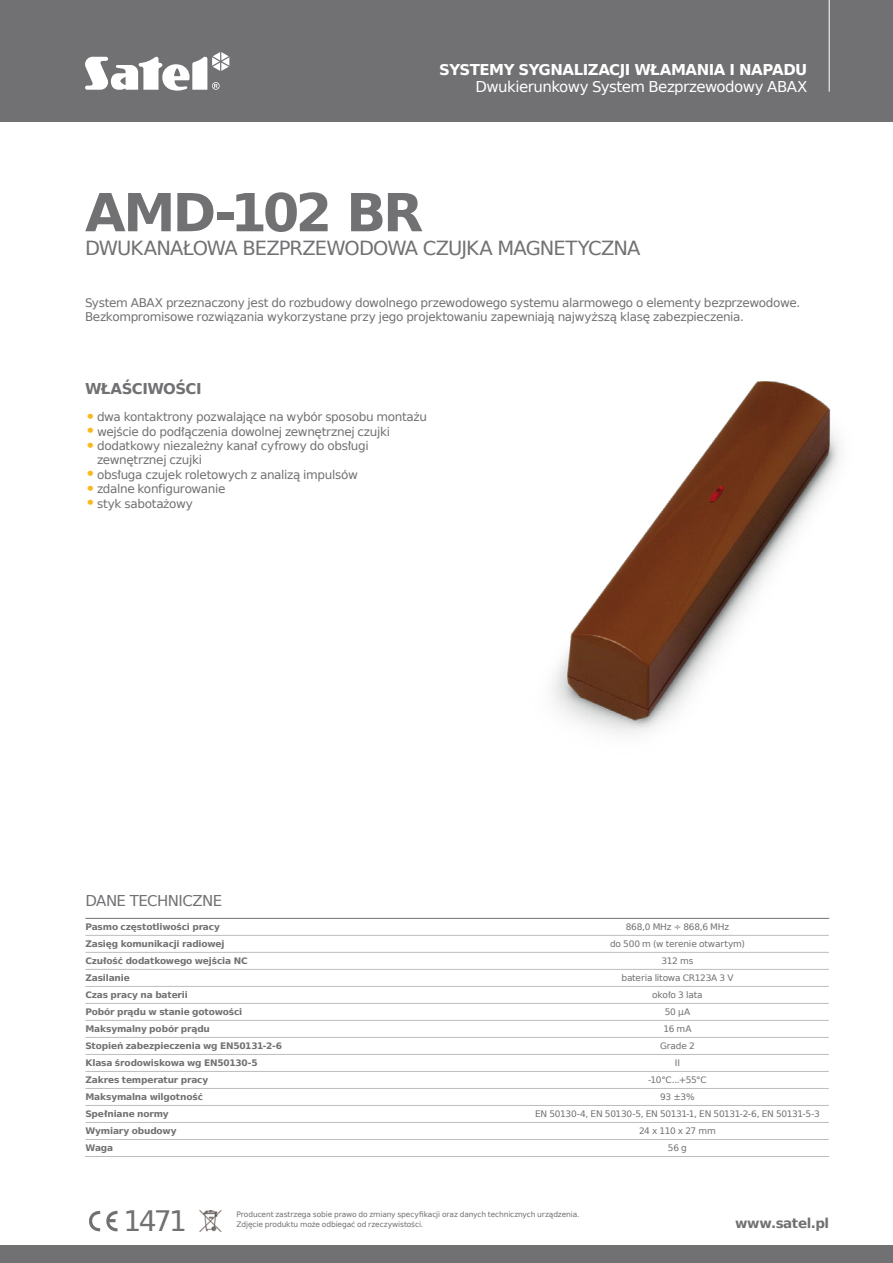
<style>
.page{position:relative;width:893px;height:1263px;background:#fff}
.page>*{position:absolute;margin:0;border:0;box-sizing:border-box;transform-origin:0 0}
.SYMBOL{font:700 52.5px "Prima Sans EU";letter-spacing:-.06em;color:#717073}
.t1{font:28.2px "Prima Sans EU";color:#717073}
.NAZWA_PRODUKTU{font:19.5px "Prima Sans EU";letter-spacing:-.05em;color:#717073}
.t2{font:15px "Prima Sans EU";letter-spacing:-.04em;color:#fff}
.t3{font:700 15px "Prima Sans EU";letter-spacing:-.035em;color:#fff}
.DANE_TECHNICZNE{font:15px "Prima Sans EU";letter-spacing:-.04em;color:#717073}
._02_-_ŚRÓDTYTUŁ{font:700 15px "Prima Sans EU";letter-spacing:-.04em;color:#717073}
.t4{font:700 13.5px "Prima Sans EU";letter-spacing:-.03em;color:#717073}
._03_-_PUNKTORY{font:12px/14.4px "Prima Sans EU";letter-spacing:-.025em;color:#717073}
._01_-_OPIS{font:12px/14.4px "Prima Sans EU";letter-spacing:-.025em;color:#717073}
.TABELA_-_MENU{font:700 9px "Prima Sans EU";letter-spacing:-.02em;color:#717073}
.TABELA_-_DANE{font:9px "Prima Sans EU";letter-spacing:-.025em;color:#717073}
.t5{font:7.5px "Prima Sans EU";letter-spacing:-.015em;color:#717073}
.s1{font-size:18px;color:#fab81c}
</style>
<div class="page">
<div style="left:0;top:0;width:893px;height:121px;background:#717073"></div>
<svg style="left:85px;top:52px;width:144px;height:39px"></svg>
<hr style="left:829px;top:0;width:1px;height:92px;background:#fff">
<img style="left:199px;top:1210px;width:23px;height:22px">
<div style="left:0;top:1245px;width:893px;height:18px;background:#717073"></div>
<svg style="left:89px;top:1210px;width:29px;height:22px"></svg>
<img style="left:552px;top:382px;width:288px;height:352px">
<hr style="left:85px;top:935px;width:441px;height:1px;background:#bcbdbf">
<hr style="left:526px;top:935px;width:303px;height:1px;background:#bcbdbf">
<hr style="left:85px;top:952px;width:441px;height:1px;background:#bcbdbf">
<hr style="left:526px;top:952px;width:303px;height:1px;background:#bcbdbf">
<hr style="left:85px;top:969px;width:441px;height:1px;background:#bcbdbf">
<hr style="left:526px;top:969px;width:303px;height:1px;background:#bcbdbf">
<hr style="left:85px;top:986px;width:441px;height:1px;background:#bcbdbf">
<hr style="left:526px;top:986px;width:303px;height:1px;background:#bcbdbf">
<hr style="left:85px;top:1003px;width:441px;height:1px;background:#bcbdbf">
<hr style="left:526px;top:1003px;width:303px;height:1px;background:#bcbdbf">
<hr style="left:85px;top:1020px;width:441px;height:1px;background:#bcbdbf">
<hr style="left:526px;top:1020px;width:303px;height:1px;background:#bcbdbf">
<hr style="left:85px;top:1037px;width:441px;height:1px;background:#bcbdbf">
<hr style="left:526px;top:1037px;width:303px;height:1px;background:#bcbdbf">
<hr style="left:85px;top:1054px;width:441px;height:1px;background:#bcbdbf">
<hr style="left:526px;top:1054px;width:303px;height:1px;background:#bcbdbf">
<hr style="left:85px;top:1071px;width:441px;height:1px;background:#bcbdbf">
<hr style="left:526px;top:1071px;width:303px;height:1px;background:#bcbdbf">
<hr style="left:85px;top:1088px;width:441px;height:1px;background:#bcbdbf">
<hr style="left:526px;top:1088px;width:303px;height:1px;background:#bcbdbf">
<hr style="left:85px;top:1105px;width:441px;height:1px;background:#bcbdbf">
<hr style="left:526px;top:1105px;width:303px;height:1px;background:#bcbdbf">
<hr style="left:85px;top:1122px;width:441px;height:1px;background:#bcbdbf">
<hr style="left:526px;top:1122px;width:303px;height:1px;background:#bcbdbf">
<hr style="left:85px;top:1139px;width:441px;height:1px;background:#bcbdbf">
<hr style="left:526px;top:1139px;width:303px;height:1px;background:#bcbdbf">
<hr style="left:85px;top:1156px;width:441px;height:1px;background:#bcbdbf">
<hr style="left:526px;top:1156px;width:303px;height:1px;background:#bcbdbf">
<hr style="left:85px;top:918px;width:441px;height:1px;background:#717073">
<hr style="left:526px;top:918px;width:303px;height:1px;background:#717073">
<h3 class="t3" style="left:439px;top:59px;width:370px">SYSTEMY SYGNALIZACJI WŁAMANIA I NAPADU</h3>
<h3 class="t2" style="left:476px;top:76px;width:333px">Dwukierunkowy System Bezprzewodowy ABAX</h3>
<p class="SYMBOL" style="left:85px;top:176px;width:340px">AMD-102 BR</p>
<p class="NAZWA_PRODUKTU" style="left:85px;top:234px;width:557px">DWUKANAŁOWA BEZPRZEWODOWA CZUJKA MAGNETYCZNA</p>
<p class="_01_-_OPIS" style="left:85px;top:295px;width:717px">System ABAX przeznaczony jest do rozbudowy dowolnego przewodowego systemu alarmowego o elementy bezprzewodowe.<br>Bezkompromisowe rozwiązania wykorzystane przy jego projektowaniu zapewniają najwyższą klasę zabezpieczenia.</p>
<p class="_02_-_ŚRÓDTYTUŁ" style="left:85px;top:378px;width:118px">WŁAŚCIWOŚCI</p>
<p class="_03_-_PUNKTORY" style="left:85px;top:409px;width:344px"><span class="s1">•</span>dwa kontaktrony pozwalające na wybór sposobu montażu</p>
<p class="_03_-_PUNKTORY" style="left:85px;top:424px;width:307px"><span class="s1">•</span>wejście do podłączenia dowolnej zewnętrznej czujki</p>
<p class="_03_-_PUNKTORY" style="left:97px;top:438px;width:273px;text-indent:-12px"><span class="s1">•</span>dodatkowy niezależny kanał cyfrowy do obsługi zewnętrznej czujki</p>
<p class="_03_-_PUNKTORY" style="left:85px;top:467px;width:274px"><span class="s1">•</span>obsługa czujek roletowych z analizą impulsów</p>
<p class="_03_-_PUNKTORY" style="left:85px;top:481px;width:142px"><span class="s1">•</span>zdalne konfigurowanie</p>
<p class="_03_-_PUNKTORY" style="left:85px;top:496px;width:109px"><span class="s1">•</span>styk sabotażowy</p>
<p class="DANE_TECHNICZNE" style="left:85px;top:890px;width:138px">DANE TECHNICZNE</p>
<p class="TABELA_-_MENU" style="left:85px;top:921px;width:136px">Pasmo częstotliwości pracy</p>
<p class="TABELA_-_DANE" style="left:626px;top:921px;width:105px">868,0 MHz ÷ 868,6 MHz</p>
<p class="TABELA_-_MENU" style="left:85px;top:938px;width:141px">Zasięg komunikacji radiowej</p>
<p class="TABELA_-_DANE" style="left:610px;top:938px;width:136px">do 500 m (w terenie otwartym)</p>
<p class="TABELA_-_MENU" style="left:85px;top:955px;width:164px">Czułość dodatkowego wejścia NC</p>
<p class="TABELA_-_DANE" style="left:662px;top:955px;width:33px">312 ms</p>
<p class="TABELA_-_MENU" style="left:85px;top:972px;width:46px">Zasilanie</p>
<p class="TABELA_-_DANE" style="left:621px;top:972px;width:114px">bateria litowa CR123A 3 V</p>
<p class="TABELA_-_MENU" style="left:85px;top:989px;width:104px">Czas pracy na baterii</p>
<p class="TABELA_-_DANE" style="left:652px;top:989px;width:52px">około 3 lata</p>
<p class="TABELA_-_MENU" style="left:85px;top:1006px;width:158px">Pobór prądu w stanie gotowości</p>
<p class="TABELA_-_DANE" style="left:665px;top:1006px;width:27px">50 µA</p>
<p class="TABELA_-_MENU" style="left:85px;top:1023px;width:126px">Maksymalny pobór prądu</p>
<p class="TABELA_-_DANE" style="left:663px;top:1023px;width:29px">16 mA</p>
<p class="TABELA_-_MENU" style="left:85px;top:1040px;width:198px">Stopień zabezpieczenia wg EN50131-2-6</p>
<p class="TABELA_-_DANE" style="left:660px;top:1040px;width:36px">Grade 2</p>
<p class="TABELA_-_MENU" style="left:85px;top:1057px;width:174px">Klasa środowiskowa wg EN50130-5</p>
<p class="TABELA_-_DANE" style="left:675px;top:1057px;width:7px">II</p>
<p class="TABELA_-_MENU" style="left:85px;top:1074px;width:124px">Zakres temperatur pracy</p>
<p class="TABELA_-_DANE" style="left:648px;top:1074px;width:60px">-10°C...+55°C</p>
<p class="TABELA_-_MENU" style="left:85px;top:1091px;width:119px">Maksymalna wilgotność</p>
<p class="TABELA_-_DANE" style="left:660px;top:1091px;width:36px">93 ±3%</p>
<p class="TABELA_-_MENU" style="left:85px;top:1108px;width:85px">Spełniane normy</p>
<p class="TABELA_-_DANE" style="left:535px;top:1108px;width:286px">EN 50130-4, EN 50130-5, EN 50131-1, EN 50131-2-6, EN 50131-5-3</p>
<p class="TABELA_-_MENU" style="left:85px;top:1125px;width:93px">Wymiary obudowy</p>
<p class="TABELA_-_DANE" style="left:639px;top:1125px;width:78px">24 x 110 x 27 mm</p>
<p class="TABELA_-_MENU" style="left:85px;top:1142px;width:29px">Waga</p>
<p class="TABELA_-_DANE" style="left:668px;top:1142px;width:21px">56 g</p>
<h2 class="t1" style="left:123px;top:1201px;width:65px">1471</h2>
<p class="t5" style="left:237px;top:1219px;width:188px">Zdjęcie produktu może odbiegać od rzeczywistości.</p>
<p class="t5" style="left:237px;top:1209px;width:344px">Producent zastrzega sobie prawo do zmiany specyfikacji oraz danych technicznych urządzenia.</p>
<h3 class="t4" style="left:735px;top:1213px;width:96px">www.satel.pl</h3>
</div>
